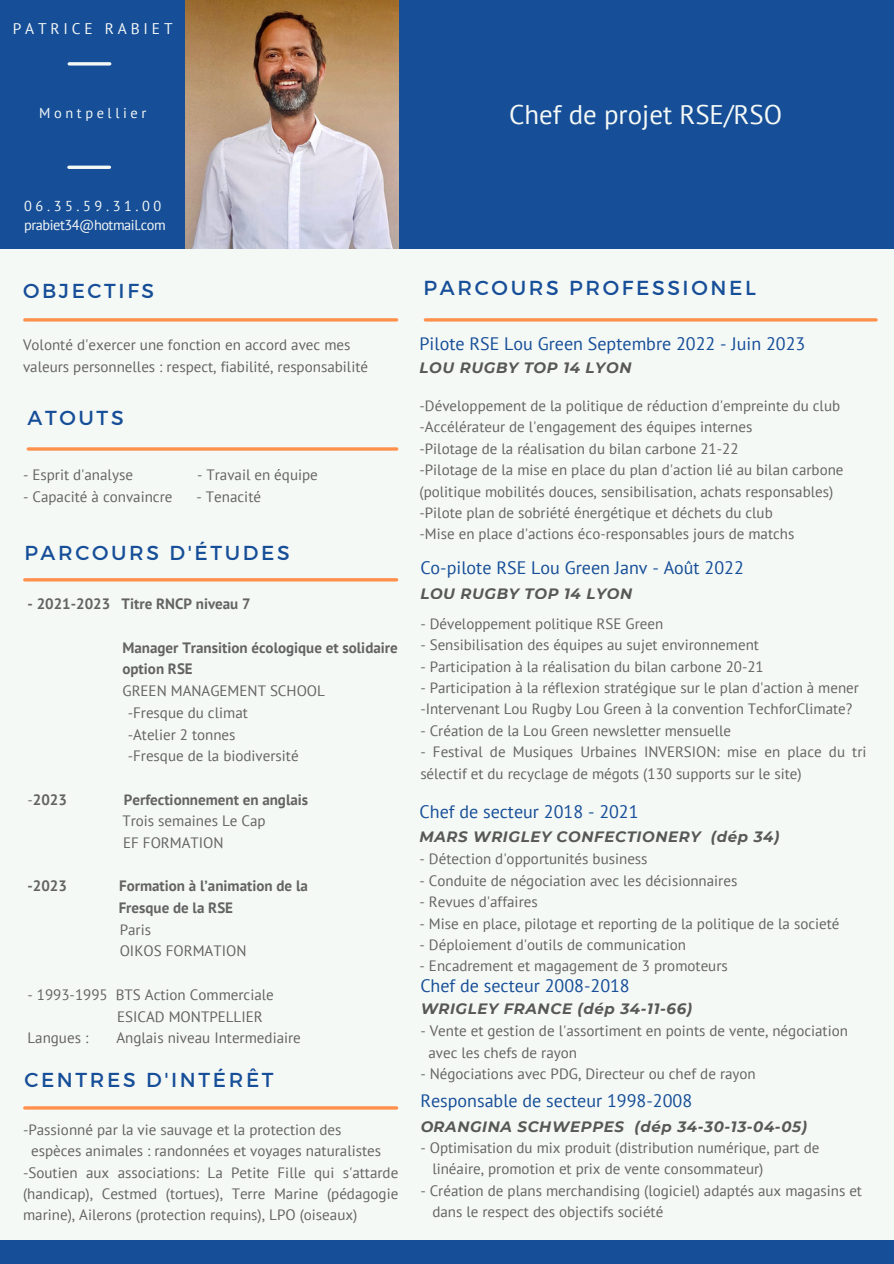
<style>
.page{position:relative;width:894px;height:1264px;background:#fff}
.page>*{position:absolute;margin:0;border:0;box-sizing:border-box;transform-origin:0 0}
.t1{font:26.85px "PT Sans";color:#f5f9f6}
.t2{font:20.25px "Montserrat";letter-spacing:.13em;color:#164e98}
.t3{font:18px "PT Sans";color:#164e98}
.t4{font:15.45px "PT Sans";letter-spacing:.25em;color:#f5f9f6}
.t5{font:15px/21.5px "PT Sans";color:#636363;text-align:justify}
.t6{font:700 15px "PT Sans";color:#636363}
.t7{font:italic 700 15px "Montserrat";letter-spacing:.04em;color:#000}
.t8{font:14.4px "PT Sans";letter-spacing:-.03em;color:#f5f9f6}
.t9{font:14.4px "PT Sans";letter-spacing:.25em;color:#f5f9f6}
.s1{font-weight:400}
</style>
<div class="page">
<div style="left:0;top:0;width:893px;height:1263px;background:#f5f9f6"></div>
<div style="left:0;top:0;width:893px;height:249px;background:#164e98"></div>
<img style="left:185px;top:0;width:213px;height:249px">
<hr style="left:28px;top:447px;width:368px;height:3px;background:#ff914d">
<hr style="left:25px;top:318px;width:371px;height:3px;background:#ff914d">
<hr style="left:25px;top:578px;width:371px;height:3px;background:#ff914d">
<hr style="left:25px;top:1106px;width:371px;height:3px;background:#ff914d">
<hr style="left:425px;top:318px;width:450px;height:3px;background:#ff914d">
<div style="left:0;top:1240px;width:893px;height:23px;background:#164e98"></div>
<hr style="left:69px;top:166px;width:40px;height:3px;background:#f5f9f6">
<svg style="left:69px;top:62px;width:41px;height:4px"></svg>
<p class="t4" style="left:13px;top:18px;width:161px">PATRICE RABIET</p>
<p class="t9" style="left:39px;top:103px;width:109px">Montpellier</p>
<p class="t1" style="left:509px;top:97px;width:274px">Chef de projet RSE/RSO</p>
<p class="t8" style="left:24px;top:197px;width:139px">06.35.59.31.00</p>
<p class="t8" style="left:24px;top:215px;width:143px">prabiet34@hotmail.com</p>
<p class="t2" style="left:23px;top:277px;width:132px">OBJECTIFS</p>
<p class="t5" style="left:23px;top:333px;width:329px">Volonté d'exercer une fonction en accord avec mes</p>
<p class="t5" style="left:23px;top:355px;width:346px">valeurs personnelles : respect, fiabilité, responsabilité</p>
<p class="t2" style="left:27px;top:404px;width:98px">ATOUTS</p>
<p class="t5" style="left:23px;top:464px;width:111px">- Esprit d'analyse</p>
<p class="t5" style="left:197px;top:464px;width:122px">- Travail en équipe</p>
<p class="t5" style="left:23px;top:486px;width:151px">- Capacité à convaincre</p>
<p class="t5" style="left:196px;top:486px;width:66px">- Tenacité</p>
<p class="t2" style="left:24px;top:540px;width:267px">PARCOURS D'ÉTUDES</p>
<p class="t6" style="left:27px;top:594px;width:225px">- 2021-2023 Titre RNCP niveau 7</p>
<p class="t6" style="left:122px;top:637px;width:277px">Manager Transition écologique et solidaire</p>
<p class="t6" style="left:122px;top:659px;width:72px">option RSE</p>
<p class="t5" style="left:122px;top:679px;width:204px">GREEN MANAGEMENT SCHOOL</p>
<p class="t5" style="left:128px;top:701px;width:122px">-Fresque du climat</p>
<p class="t5" style="left:128px;top:723px;width:109px">-Atelier 2 tonnes</p>
<p class="t5" style="left:128px;top:745px;width:172px">-Fresque de la biodiversité</p>
<p class="t6" style="left:27px;top:789px;width:41px"><span class="s1">-</span>2023</p>
<p class="t6" style="left:124px;top:789px;width:186px">Perfectionnement en anglais</p>
<p class="t5" style="left:122px;top:810px;width:145px">Trois semaines Le Cap</p>
<p class="t5" style="left:123px;top:831px;width:102px">EF FORMATION</p>
<p class="t6" style="left:27px;top:876px;width:41px">-2023</p>
<p class="t6" style="left:119px;top:876px;width:190px">Formation à l’animation de la</p>
<p class="t6" style="left:119px;top:897px;width:116px">Fresque de la RSE</p>
<p class="t5" style="left:120px;top:918px;width:33px">Paris</p>
<p class="t5" style="left:120px;top:940px;width:128px">OIKOS FORMATION</p>
<p class="t5" style="left:27px;top:983px;width:248px">- 1993-1995 BTS Action Commerciale</p>
<p class="t5" style="left:117px;top:1005px;width:147px">ESICAD MONTPELLIER</p>
<p class="t5" style="left:27px;top:1026px;width:62px">Langues :</p>
<p class="t5" style="left:116px;top:1026px;width:186px">Anglais niveau Intermediaire</p>
<p class="t2" style="left:24px;top:1066px;width:251px">CENTRES D'INTÉRÊT</p>
<p class="t5" style="left:23px;top:1118px;width:320px">-Passionné par la vie sauvage et la protection des</p>
<p class="t5" style="left:31px;top:1139px;width:351px">espèces animales : randonnées et voyages naturalistes</p>
<p class="t5" style="left:23px;top:1161px;width:376px">-Soutien aux associations: La Petite Fille qui s'attarde (handicap), Cestmed (tortues), Terre Marine (pédagogie marine), Ailerons (protection requins), LPO (oiseaux)</p>
<p class="t2" style="left:423px;top:275px;width:334px">PARCOURS PROFESSIONEL</p>
<p class="t3" style="left:419px;top:331px;width:387px">Pilote RSE Lou Green Septembre 2022 - Juin 2023</p>
<p class="t7" style="left:419px;top:358px;width:213px">LOU RUGBY TOP 14 LYON</p>
<p class="t5" style="left:419px;top:395px;width:422px">-Développement de la politique de réduction d'empreinte du club</p>
<p class="t5" style="left:419px;top:416px;width:334px">-Accélérateur de l'engagement des équipes internes</p>
<p class="t5" style="left:419px;top:437px;width:320px">-Pilotage de la réalisation du bilan carbone 21-22</p>
<p class="t5" style="left:419px;top:459px;width:425px">-Pilotage de la mise en place du plan d'action lié au bilan carbone</p>
<p class="t5" style="left:419px;top:480px;width:415px">(politique mobilités douces, sensibilisation, achats responsables)</p>
<p class="t5" style="left:419px;top:502px;width:354px">-Pilote plan de sobriété énergétique et déchets du club</p>
<p class="t5" style="left:419px;top:523px;width:376px">-Mise en place d'actions éco-responsables jours de matchs</p>
<p class="t3" style="left:420px;top:556px;width:325px">Co-pilote RSE Lou Green Janv - Août 2022</p>
<p class="t7" style="left:420px;top:584px;width:213px">LOU RUGBY TOP 14 LYON</p>
<p class="t5" style="left:420px;top:612px;width:244px">- Développement politique RSE Green</p>
<p class="t5" style="left:420px;top:634px;width:340px">- Sensibilisation des équipes au sujet environnement</p>
<p class="t5" style="left:420px;top:655px;width:345px">- Participation à la réalisation du bilan carbone 20-21</p>
<p class="t5" style="left:420px;top:676px;width:440px">- Participation à la réflexion stratégique sur le plan d'action à mener</p>
<p class="t5" style="left:420px;top:698px;width:433px">-Intervenant Lou Rugby Lou Green à la convention TechforClimate?</p>
<p class="t5" style="left:420px;top:719px;width:312px">- Création de la Lou Green newsletter mensuelle</p>
<p class="t5" style="left:420px;top:740px;width:447px">- Festival de Musiques Urbaines INVERSION: mise en place du tri sélectif et du recyclage de mégots (130 supports sur le site)</p>
<p class="t3" style="left:419px;top:799px;width:220px">Chef de secteur 2018 - 2021</p>
<p class="t7" style="left:419px;top:827px;width:361px">MARS WRIGLEY CONFECTIONERY (dép 34)</p>
<p class="t5" style="left:419px;top:848px;width:229px">- Détection d'opportunités business</p>
<p class="t5" style="left:419px;top:869px;width:319px">- Conduite de négociation avec les décisionnaires</p>
<p class="t5" style="left:419px;top:890px;width:120px">- Revues d'affaires</p>
<p class="t5" style="left:419px;top:912px;width:421px">- Mise en place, pilotage et reporting de la politique de la societé</p>
<p class="t5" style="left:419px;top:933px;width:268px">- Déploiement d'outils de communication</p>
<p class="t5" style="left:419px;top:955px;width:310px">- Encadrement et magagement de 3 promoteurs</p>
<p class="t3" style="left:420px;top:974px;width:211px">Chef de secteur 2008-2018</p>
<p class="t7" style="left:420px;top:999px;width:273px">WRIGLEY FRANCE (dép 34-11-66)</p>
<p class="t5" style="left:420px;top:1019px;width:429px">- Vente et gestion de l'assortiment en points de vente, négociation</p>
<p class="t5" style="left:428px;top:1041px;width:150px">avec les chefs de rayon</p>
<p class="t5" style="left:420px;top:1063px;width:337px">- Négociations avec PDG, Directeur ou chef de rayon</p>
<p class="t3" style="left:420px;top:1088px;width:273px">Responsable de secteur 1998-2008</p>
<p class="t5" style="left:420px;top:1136px;width:400px">- Optimisation du mix produit (distribution numérique, part de</p>
<p class="t5" style="left:432px;top:1158px;width:332px">linéaire, promotion et prix de vente consommateur)</p>
<p class="t5" style="left:420px;top:1179px;width:443px">- Création de plans merchandising (logiciel) adaptés aux magasins et</p>
<p class="t5" style="left:432px;top:1200px;width:232px">dans le respect des objectifs société</p>
<p class="t7" style="left:420px;top:1117px;width:388px">ORANGINA SCHWEPPES (dép 34-30-13-04-05)</p>
</div>
